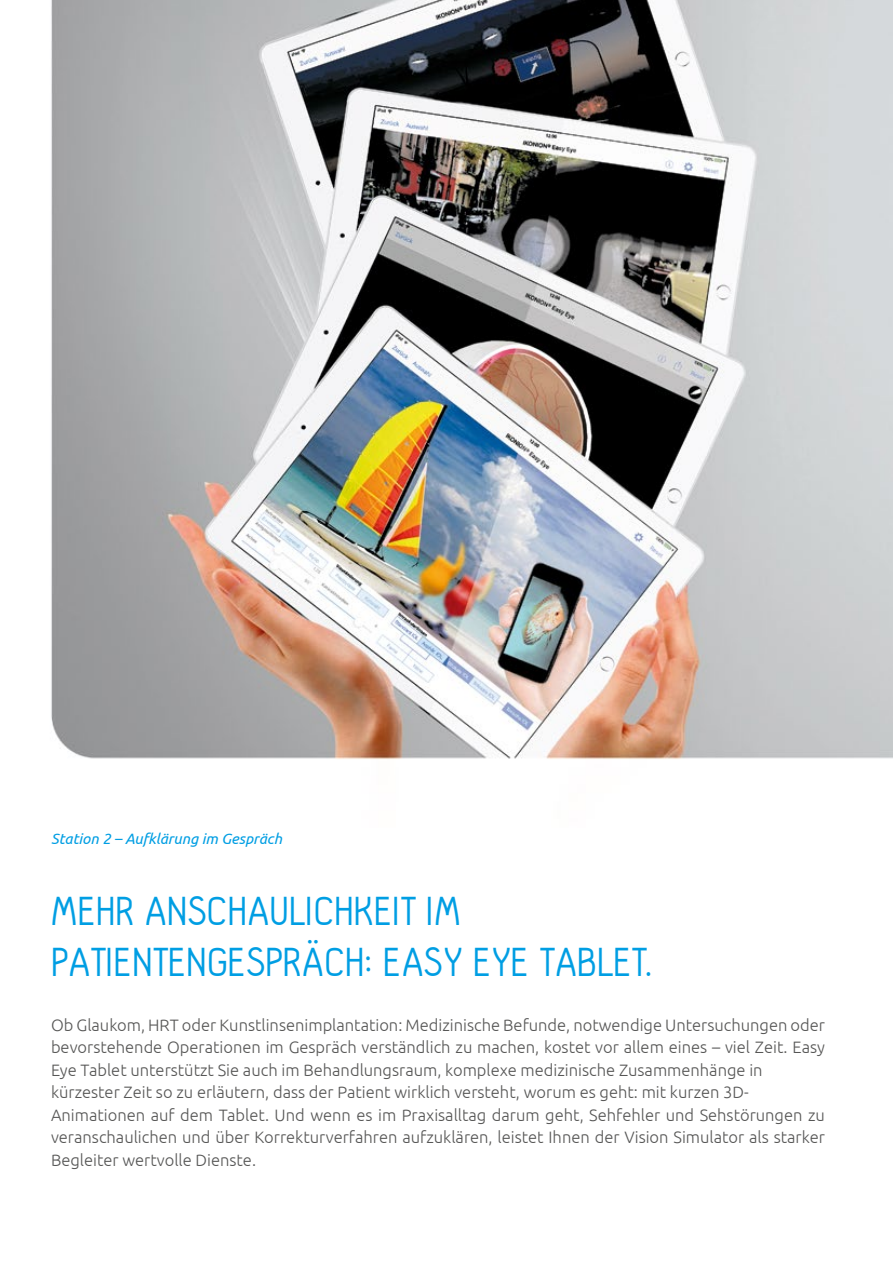
<style>
.page{position:relative;width:893px;height:1263px;background:#fff}
.page>*{position:absolute;margin:0;border:0;box-sizing:border-box;transform-origin:0 0}
.t1{font:42px/50.4px "Hallo Sans";color:#009ee3}
.t2{font:300 16.5px/22.5px "Ubuntu";color:#565655}
.t3{font:italic 15px "Ubuntu";color:#009ee3}
</style>
<div class="page">
<img style="left:51px;top:0;width:842px;height:759px">
<p class="t3" style="left:51px;top:830px;width:232px">Station 2 – Aufklärung im Gespräch</p>
<h1 class="t1" style="left:51px;top:888px;width:605px">MEHR ANSCHAULICHKEIT IM<br>PATIENTENGESPRÄCH: EASY EYE TABLET.</h1>
<p class="t2" style="left:51px;top:1013px;width:775px">Ob Glaukom, HRT oder Kunstlinsenimplantation: Medizinische Befunde, notwendige Untersuchungen oder bevorstehende Operationen im Gespräch verständlich zu machen, kostet vor allem eines – viel Zeit. Easy Eye Tablet unterstützt Sie auch im Behandlungsraum, komplexe medizinische Zusammenhänge in kürzester Zeit so zu erläutern, dass der Patient wirklich versteht, worum es geht: mit kurzen 3D-Animationen auf dem Tablet. Und wenn es im Praxisalltag darum geht, Sehfehler und Sehstörungen zu veranschaulichen und über Korrekturverfahren aufzuklären, leistet Ihnen der Vision Simulator als starker Begleiter wertvolle Dienste.</p>
</div>
